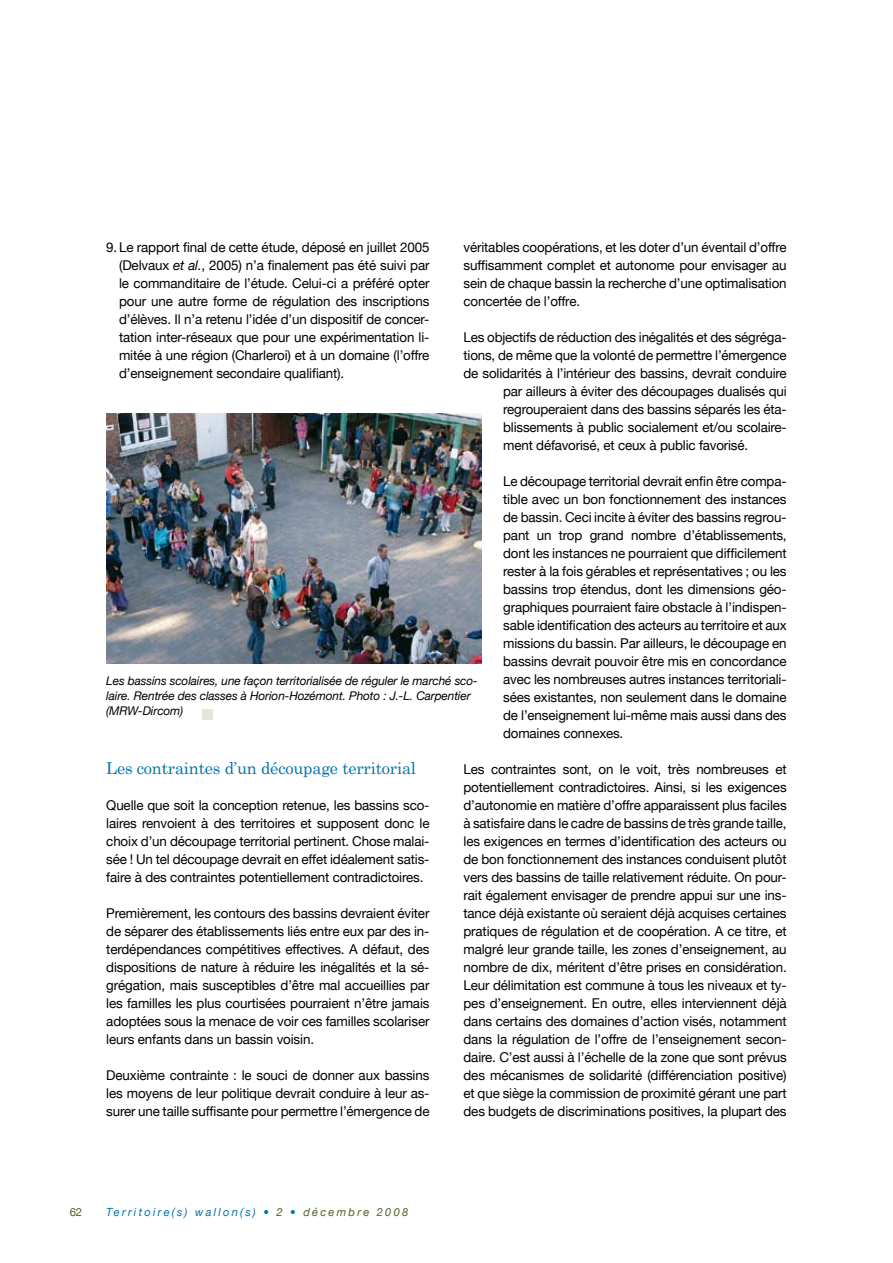
<style>
.page{position:relative;width:893px;height:1263px;background:#fff}
.page>*{position:absolute;margin:0;border:0;box-sizing:border-box;transform-origin:0 0}
.t1{font:16.5px "Century Schoolbook";letter-spacing:-.01em;color:#0073aa}
.t2{font:13.5px/18px "Helvetica Neue LT";letter-spacing:-.015em;color:#000;text-align:justify}
.t3{font:italic 12px/15px "Helvetica Neue LT";letter-spacing:-.01em;color:#000}
.t4{font:italic 11.25px "Helvetica Neue LT";letter-spacing:.2em;color:#0073aa}
.t5{font:11.25px "Helvetica Neue LT";color:#4d6422}
.s1{font-style:italic}
.s2{color:#4d6422}
</style>
<div class="page">
<img style="left:106px;top:414px;width:376px;height:249px">
<div style="left:202px;top:709px;width:11px;height:10px;background:#e4e6d9"></div>
<p class="t2" style="left:119px;top:238px;width:312px;text-indent:-13px">9.Le rapport final de cette étude, déposé en juillet 2005 (Delvaux <span class="s1">et al.</span>, 2005) n’a finalement pas été suivi par le commanditaire de l’étude. Celui-ci a préféré opter pour une autre forme de régulation des inscriptions d’élèves. Il n’a retenu l’idée d’un dispositif de concer&shy;tation inter-réseaux que pour une expérimentation li&shy;mitée à une région (Charleroi) et à un domaine (l’offre d’enseignement secondaire qualifiant).</p>
<p class="t2" style="left:463px;top:238px;width:325px">véritables coopérations, et les doter d’un éventail d’offre suffisamment complet et autonome pour envisager au sein de chaque bassin la recherche d’une optimalisation concertée de l’offre.</p>
<p class="t2" style="left:463px;top:328px;width:325px">Les objectifs de réduction des inégalités et des ségréga-</p>
<p class="t2" style="left:463px;top:346px;width:325px">tions, de même que la volonté de permettre l’émergence</p>
<p class="t2" style="left:463px;top:364px;width:325px">de solidarités à l’intérieur des bassins, devrait conduire</p>
<p class="t2" style="left:503px;top:382px;width:285px">par ailleurs à éviter des découpages dualisés qui</p>
<p class="t2" style="left:503px;top:400px;width:285px">regrouperaient dans des bassins séparés les éta-</p>
<p class="t2" style="left:503px;top:418px;width:285px">blissements à public socialement et/ou scolaire-</p>
<p class="t2" style="left:503px;top:436px;width:246px">ment défavorisé, et ceux à public favorisé.</p>
<p class="t2" style="left:503px;top:472px;width:285px">Le découpage territorial devrait enfin être compa&shy;tible avec un bon fonctionnement des instances de bassin. Ceci incite à éviter des bassins regrou&shy;pant un trop grand nombre d’établissements, dont les instances ne pourraient que difficilement rester à la fois gérables et représentatives ; ou les bassins trop étendus, dont les dimensions géo&shy;graphiques pourraient faire obstacle à l’indispen&shy;sable identification des acteurs au territoire et aux missions du bassin. Par ailleurs, le découpage en bassins devrait pouvoir être mis en concordance avec les nombreuses autres instances territoriali&shy;sées existantes, non seulement dans le domaine de l’enseignement lui-même mais aussi dans des domaines connexes.</p>
<p class="t2" style="left:463px;top:760px;width:325px">Les contraintes sont, on le voit, très nombreuses et potentiellement contradictoires. Ainsi, si les exigences d’autonomie en matière d’offre apparaissent plus faciles à satisfaire dans le cadre de bassins de très grande taille, les exigences en termes d’identification des acteurs ou de bon fonctionnement des instances conduisent plutôt vers des bassins de taille relativement réduite. On pour&shy;rait également envisager de prendre appui sur une ins&shy;tance déjà existante où seraient déjà acquises certaines pratiques de régulation et de coopération. A ce titre, et malgré leur grande taille, les zones d’enseignement, au nombre de dix, méritent d’être prises en considération.<br>Leur délimitation est commune à tous les niveaux et ty&shy;pes d’enseignement. En outre, elles interviennent déjà dans certains des domaines d’action visés, notamment dans la régulation de l’offre de l’enseignement secon&shy;daire. C’est aussi à l’échelle de la zone que sont prévus des mécanismes de solidarité (différenciation positive) et que siège la commission de proximité gérant une part des budgets de discriminations positives, la plupart des</p>
<p class="t3" style="left:106px;top:673px;width:373px">Les bassins scolaires, une façon territorialisée de réguler le marché sco&shy;laire. Rentrée des classes à Horion-Hozémont. Photo : J.-L. Carpentier (MRW-Dircom)</p>
<p class="t1" style="left:106px;top:754px;width:311px">Les contraintes d’un découpage territorial</p>
<p class="t2" style="left:106px;top:796px;width:325px">Quelle que soit la conception retenue, les bassins sco&shy;laires renvoient à des territoires et supposent donc le choix d’un découpage territorial pertinent. Chose malai&shy;sée ! Un tel découpage devrait en effet idéalement satis&shy;faire à des contraintes potentiellement contradictoires.</p>
<p class="t2" style="left:106px;top:904px;width:325px">Premièrement, les contours des bassins devraient éviter de séparer des établissements liés entre eux par des in&shy;terdépendances compétitives effectives. A défaut, des dispositions de nature à réduire les inégalités et la sé&shy;grégation, mais susceptibles d’être mal accueillies par les familles les plus courtisées pourraient n’être jamais adoptées sous la menace de voir ces familles scolariser leurs enfants dans un bassin voisin.</p>
<p class="t2" style="left:106px;top:1066px;width:325px">Deuxième contrainte : le souci de donner aux bassins les moyens de leur politique devrait conduire à leur as&shy;surer une taille suffisante pour permettre l’émergence de</p>
<p class="t5" style="left:70px;top:1205px;width:14px">62</p>
<p class="t4" style="left:106px;top:1205px;width:304px">Territoire(s) wallon(s) • <span class="s2">2</span> • <span class="s2">décembre 2008</span></p>
</div>
